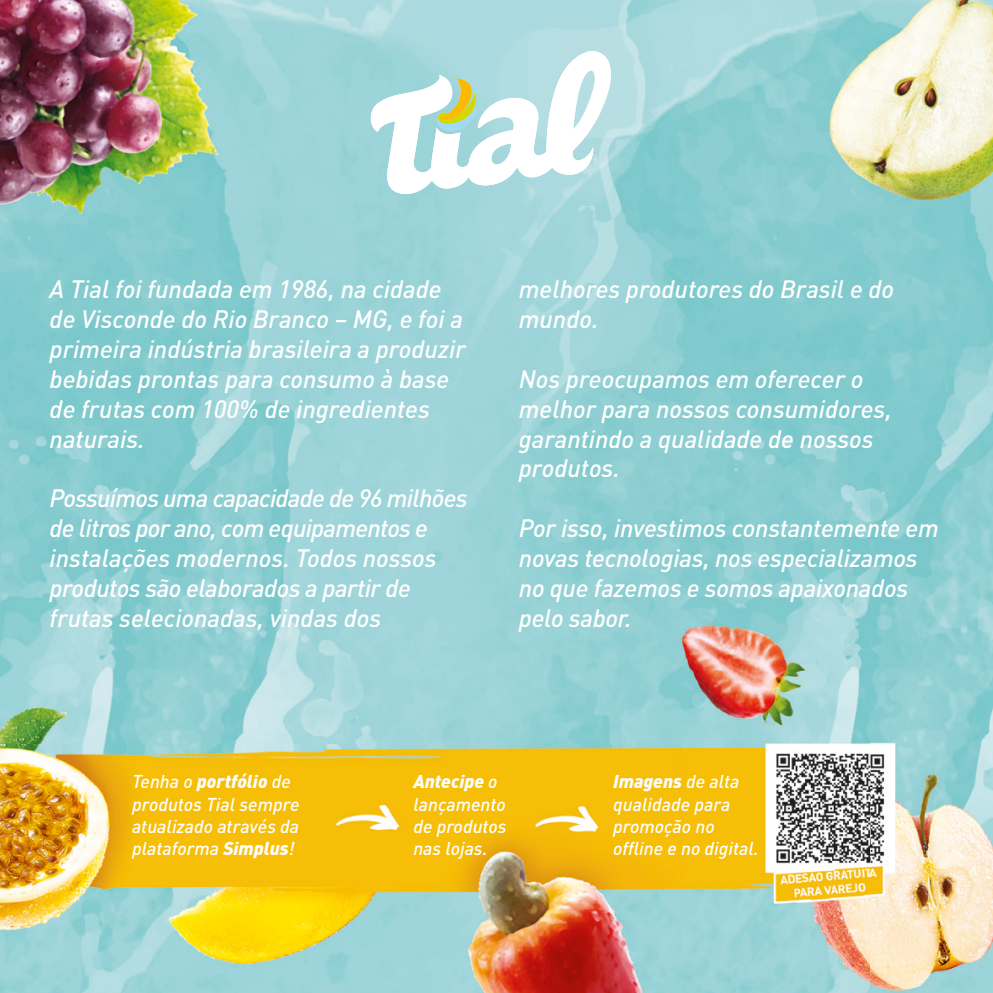
<style>
.page{position:relative;width:993px;height:993px;background:#fff}
.page>*{position:absolute;margin:0;border:0;box-sizing:border-box;transform-origin:0 0}
.t1{font:italic 500 24.85px/29.8px "DINOT";color:#fff}
.t2{font:italic 500 24.85px/29.8px "DINOT";letter-spacing:-.02em;color:#fff}
.t3{font:italic 500 18.38px/22.1px "DINOT";color:#fff}
.s1{font-weight:900}
</style>
<div class="page">
<img style="left:992px;top:0;width:1px;height:992px">
<img style="left:0;top:0;width:992px;height:992px">
<svg style="left:368px;top:50px;width:254px;height:144px"></svg>
<img style="left:438px;top:79px;width:42px;height:40px">
<img style="left:436px;top:108px;width:40px;height:23px">
<p class="t1" style="left:50px;top:273px;width:417px">A Tial foi fundada em 1986, na cidade de Visconde do Rio Branco – MG, e foi a primeira indústria brasileira a produzir bebidas prontas para consumo à base de frutas com 100% de ingredientes naturais.</p>
<p class="t2" style="left:50px;top:482px;width:419px">Possuímos uma capacidade de 96 milhões de litros por ano, com equipamentos e instalações modernos. Todos nossos produtos são elaborados a partir de frutas selecionadas, vindas dos</p>
<p class="t1" style="left:518px;top:273px;width:377px">melhores produtores do Brasil e do mundo.</p>
<p class="t1" style="left:518px;top:363px;width:374px">Nos preocupamos em oferecer o melhor para nossos consumidores, garantindo a qualidade de nossos produtos.</p>
<p class="t1" style="left:518px;top:512px;width:421px">Por isso, investimos constantemente em novas tecnologias, nos especializamos no que fazemos e somos apaixonados pelo sabor.</p>
<p class="t3" style="left:132px;top:769px;width:169px">Tenha o <span class="s1">portfólio</span> de produtos Tial sempre atualizado através da plataforma <span class="s1">Simplus</span>!</p>
<p class="t3" style="left:413px;top:769px;width:95px"><span class="s1">Antecipe</span> o lançamento de produtos nas lojas.</p>
<p class="t3" style="left:613px;top:769px;width:147px"><span class="s1">Imagens</span> de alta qualidade para promoção no offline e no digital.</p>
</div>
